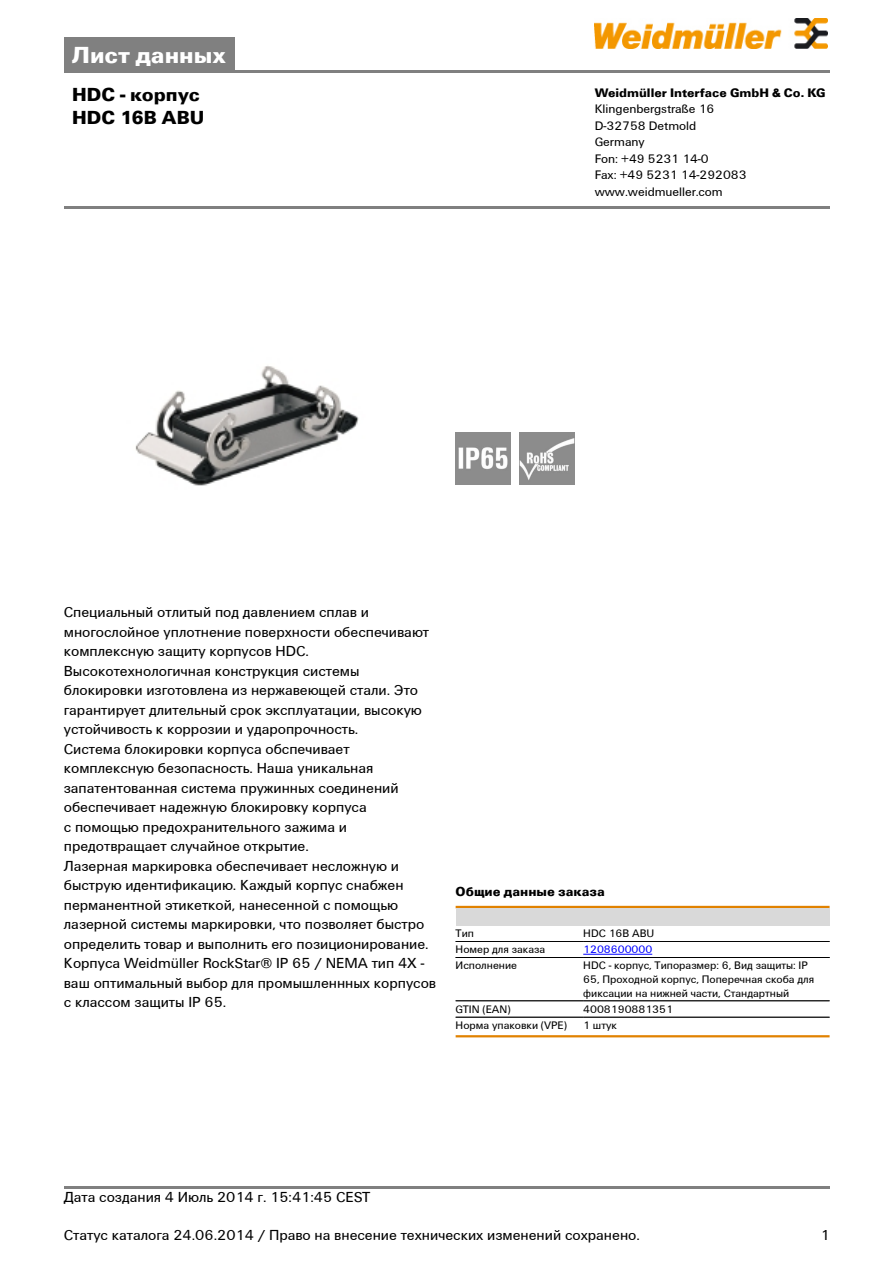
<style>
.page{position:relative;width:893px;height:1263px;background:#fff}
.page>*{position:absolute;margin:0;border:0;box-sizing:border-box;transform-origin:0 0}
.t1{font:700 24px "Weidmueller";color:#fff}
.t2{font:700 19.5px/22.5px "Weidmueller";color:#000}
.t3{font:15px/19.5px "Weidmueller";color:#000}
.t4{font:700 13.5px "Weidmueller";color:#000}
.t5{font:12.75px/16.5px "Weidmueller";color:#000}
.t6{font:700 12.75px "Weidmueller";color:#000}
.t7{font:11.25px/13.6px "Weidmueller";color:#000}
.t8{font:11.25px "Weidmueller";color:#00f}
</style>
<div class="page">
<div style="left:64px;top:38px;width:171px;height:32px;background:#808080"></div>
<hr style="left:64px;top:70px;width:765px;height:2px;background:#808080">
<img style="left:594px;top:18px;width:233px;height:30px">
<hr style="left:64px;top:1186px;width:765px;height:3px;background:#808080">
<img style="left:135px;top:366px;width:224px;height:120px">
<img style="left:455px;top:433px;width:56px;height:52px">
<img style="left:519px;top:433px;width:55px;height:52px">
<hr style="left:455px;top:906px;width:374px;height:2px;background:#e18200">
<div style="left:455px;top:908px;width:374px;height:17px;background:#d9d9d9"></div>
<hr style="left:455px;top:941px;width:128px;height:1px;background:#000">
<hr style="left:455px;top:957px;width:128px;height:1px;background:#000">
<hr style="left:583px;top:941px;width:246px;height:1px;background:#000">
<hr style="left:583px;top:957px;width:246px;height:1px;background:#000">
<hr style="left:583px;top:954px;width:69px;height:1px;background:#00f">
<hr style="left:455px;top:958px;width:128px;height:1px;background:#000">
<hr style="left:583px;top:958px;width:246px;height:1px;background:#000">
<hr style="left:455px;top:1001px;width:128px;height:1px;background:#000">
<hr style="left:583px;top:1001px;width:246px;height:1px;background:#000">
<hr style="left:455px;top:1017px;width:128px;height:1px;background:#000">
<hr style="left:583px;top:1017px;width:246px;height:1px;background:#000">
<hr style="left:455px;top:1035px;width:374px;height:2px;background:#e18200">
<hr style="left:64px;top:206px;width:765px;height:3px;background:#808080">
<h1 class="t1" style="left:72px;top:40px;width:155px">Лист данных</h1>
<h2 class="t2" style="left:72px;top:83px;width:134px">HDC - корпус<br>HDC 16B ABU</h2>
<p class="t6" style="left:594px;top:85px;width:232px">Weidmüller Interface GmbH &amp; Co. KG</p>
<p class="t5" style="left:594px;top:101px;width:153px">Klingenbergstraße 16<br>D-32758 Detmold<br>Germany<br>Fon: +49 5231 14-0<br>Fax: +49 5231 14-292083 www.weidmueller.com</p>
<p class="t3" style="left:64px;top:602px;width:374px">Специальный отлитый под давлением сплав и многослойное уплотнение поверхности обеспечивают комплексную защиту корпусов HDC.<br>Высокотехнологичная конструкция системы блокировки изготовлена из нержавеющей стали. Это гарантирует длительный срок эксплуатации, высокую устойчивость к коррозии и ударопрочность.<br>Система блокировки корпуса обспечивает комплексную безопасность. Наша уникальная запатентованная система пружинных соединений обеспечивает надежную блокировку корпуса<br>с помощью предохранительного зажима и предотвращает случайное открытие.<br>Лазерная маркировка обеспечивает несложную и быструю идентификацию. Каждый корпус снабжен перманентной этикеткой, нанесенной с помощью лазерной системы маркировки, что позволяет быстро определить товар и выполнить его позиционирование.<br>Корпуса Weidmüller RockStar® IP 65 / NEMА тип 4X - ваш оптимальный выбор для промышленнных корпусов с классом защиты IP 65.</p>
<p class="t4" style="left:455px;top:884px;width:151px">Общие данные заказа</p>
<p class="t7" style="left:455px;top:926px;width:20px">Тип</p>
<p class="t7" style="left:583px;top:926px;width:73px">HDC 16B ABU</p>
<p class="t7" style="left:455px;top:943px;width:91px">Номер для заказа</p>
<p class="t8" style="left:583px;top:943px;width:70px">1208600000</p>
<p class="t7" style="left:455px;top:959px;width:63px">Исполнение</p>
<p class="t7" style="left:583px;top:959px;width:232px">HDC - корпус, Типоразмер: 6, Вид защиты: IP<br>65, Проходной корпус, Поперечная скоба для фиксации на нижней части, Стандартный</p>
<p class="t7" style="left:455px;top:1002px;width:56px">GTIN (EAN)</p>
<p class="t7" style="left:583px;top:1002px;width:91px">4008190881351</p>
<p class="t7" style="left:455px;top:1018px;width:113px">Норма упаковки (VPE)</p>
<p class="t7" style="left:583px;top:1018px;width:35px">1 штук</p>
<p class="t3" style="left:64px;top:1187px;width:308px">Дата создания 4 Июль 2014 г. 15:41:45 CEST</p>
<p class="t3" style="left:64px;top:1226px;width:577px">Статус каталога 24.06.2014 / Право на внесение технических изменений сохранено.</p>
<p class="t3" style="left:820px;top:1226px;width:11px">1</p>
</div>
